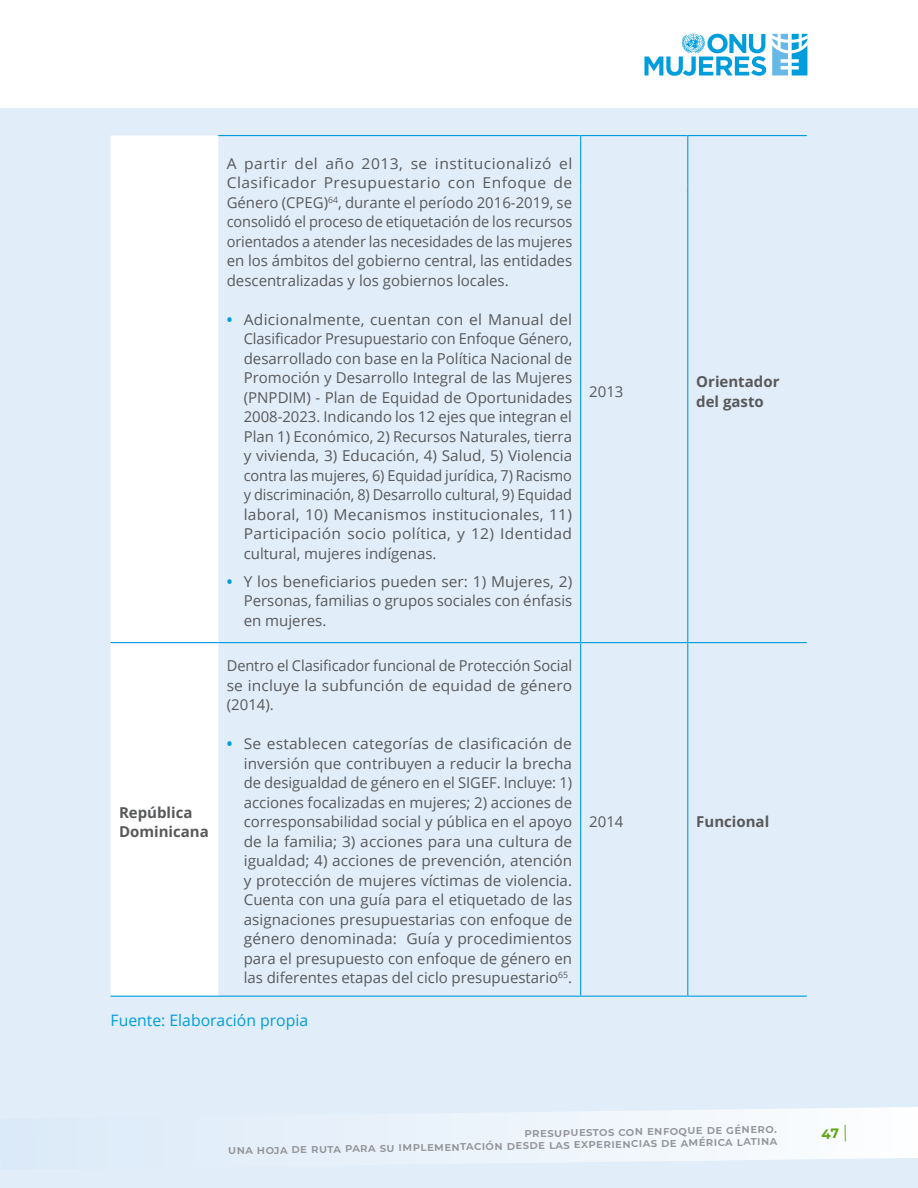
<style>
.page{position:relative;width:918px;height:1188px;background:#fff}
.page>*{position:absolute;margin:0;border:0;box-sizing:border-box;transform-origin:0 0}
.t1{font:15.75px "Open Sans";color:#009ddc}
.t2{font:15px/19.5px "Open Sans";color:#58595b;text-align:justify;scale:1.04 1}
.t3{font:15px/19.5px "Open Sans";color:#58595b;text-align:justify}
.t4{font:700 15px/19.5px "Open Sans";color:#58595b}
.t5{font:600 12px "Montserrat";color:#939598}
.s1{font-weight:700;color:#009ddc}
</style>
<div class="page">
<div style="left:0;top:108px;width:918px;height:1080px;background:#e1edf9"></div>
<svg style="left:479px;top:1107px;width:439px;height:56px"></svg>
<svg style="left:644px;top:33px;width:122px;height:43px"></svg>
<svg style="left:772px;top:34px;width:35px;height:41px"></svg>
<div style="left:111px;top:136px;width:107px;height:860px;background:#fff"></div>
<hr style="left:218px;top:135px;width:363px;height:1px;background:#009ddc">
<hr style="left:581px;top:135px;width:107px;height:1px;background:#009ddc">
<hr style="left:688px;top:135px;width:119px;height:1px;background:#009ddc">
<hr style="left:111px;top:642px;width:107px;height:1px;background:#009ddc">
<hr style="left:218px;top:642px;width:363px;height:1px;background:#009ddc">
<hr style="left:581px;top:642px;width:107px;height:1px;background:#009ddc">
<hr style="left:688px;top:642px;width:119px;height:1px;background:#009ddc">
<hr style="left:111px;top:996px;width:107px;height:1px;background:#009ddc">
<hr style="left:218px;top:996px;width:363px;height:1px;background:#009ddc">
<hr style="left:581px;top:996px;width:107px;height:1px;background:#009ddc">
<hr style="left:688px;top:996px;width:119px;height:1px;background:#009ddc">
<hr style="left:580px;top:136px;width:1px;height:50px;background:#009ddc">
<hr style="left:687px;top:136px;width:1px;height:50px;background:#009ddc">
<hr style="left:580px;top:186px;width:1px;height:456px;background:#009ddc">
<hr style="left:687px;top:186px;width:1px;height:456px;background:#009ddc">
<hr style="left:580px;top:643px;width:1px;height:353px;background:#009ddc">
<hr style="left:687px;top:643px;width:1px;height:353px;background:#009ddc">
<svg style="left:822px;top:1125px;width:24px;height:17px"></svg>
<p class="t4" style="left:119px;top:802px;width:91px">República<br>Dominicana</p>
<p class="t2" style="left:227px;top:153px;width:334px">A partir del año 2013, se institucionalizó el Clasificador Presupuestario con Enfoque de Género (CPEG)<sup>64</sup>, durante el período 2016-2019, se consolidó el proceso de etiquetación de los recursos orientados a atender las necesidades de las mujeres en los ámbitos del gobierno central, las entidades descentralizadas y los gobiernos locales.</p>
<p class="t2" style="left:244px;top:309px;width:317px;text-indent:-17px"><span class="s1">•</span> Adicionalmente, cuentan con el Manual del Clasificador Presupuestario con Enfoque Género, desarrollado con base en la Política Nacional de Promoción y Desarrollo Integral de las Mujeres (PNPDIM) - Plan de Equidad de Oportunidades 2008-2023. Indicando los 12 ejes que integran el Plan 1) Económico, 2) Recursos Naturales, tierra y vivienda, 3) Educación, 4) Salud, 5) Violencia contra las mujeres, 6) Equidad jurídica, 7) Racismo y discriminación, 8) Desarrollo cultural, 9) Equidad laboral, 10) Mecanismos institucionales, 11)<br>Participación socio política, y 12) Identidad cultural, mujeres indígenas.</p>
<p class="t3" style="left:244px;top:571px;width:330px;text-indent:-17px"><span class="s1">•</span> Y los beneficiarios pueden ser: 1) Mujeres, 2)<br>Personas, familias o grupos sociales con énfasis en mujeres.</p>
<p class="t3" style="left:227px;top:656px;width:347px">Dentro el Clasificador funcional de Protección Social se incluye la subfunción de equidad de género (2014).</p>
<p class="t2" style="left:244px;top:734px;width:317px;text-indent:-17px"><span class="s1">•</span> Se establecen categorías de clasificación de inversión que contribuyen a reducir la brecha de desigualdad de género en el SIGEF. Incluye: 1) acciones focalizadas en mujeres; 2) acciones de corresponsabilidad social y pública en el apoyo de la familia; 3) acciones para una cultura de igualdad; 4) acciones de prevención, atención y protección de mujeres víctimas de violencia.<br>Cuenta con una guía para el etiquetado de las asignaciones presupuestarias con enfoque de género denominada: Guía y procedimientos para el presupuesto con enfoque de género en las diferentes etapas del ciclo presupuestario<sup>65</sup>.</p>
<p class="t1" style="left:111px;top:1009px;width:199px">Fuente: Elaboración propia</p>
<p class="t3" style="left:589px;top:382px;width:36px">2013</p>
<p class="t4" style="left:696px;top:372px;width:85px">Orientador del gasto</p>
<p class="t3" style="left:589px;top:812px;width:36px">2014</p>
<p class="t4" style="left:696px;top:812px;width:75px">Funcional</p>
<p class="t5" style="left:524px;top:1125px;width:254px;rotate:-1deg">presupuestos con enfoque de género.</p>
<p class="t5" style="left:228px;top:1142px;width:551px;rotate:-1deg">una hoja de ruta para su implementación desde las experiencias de américa latina</p>
</div>
